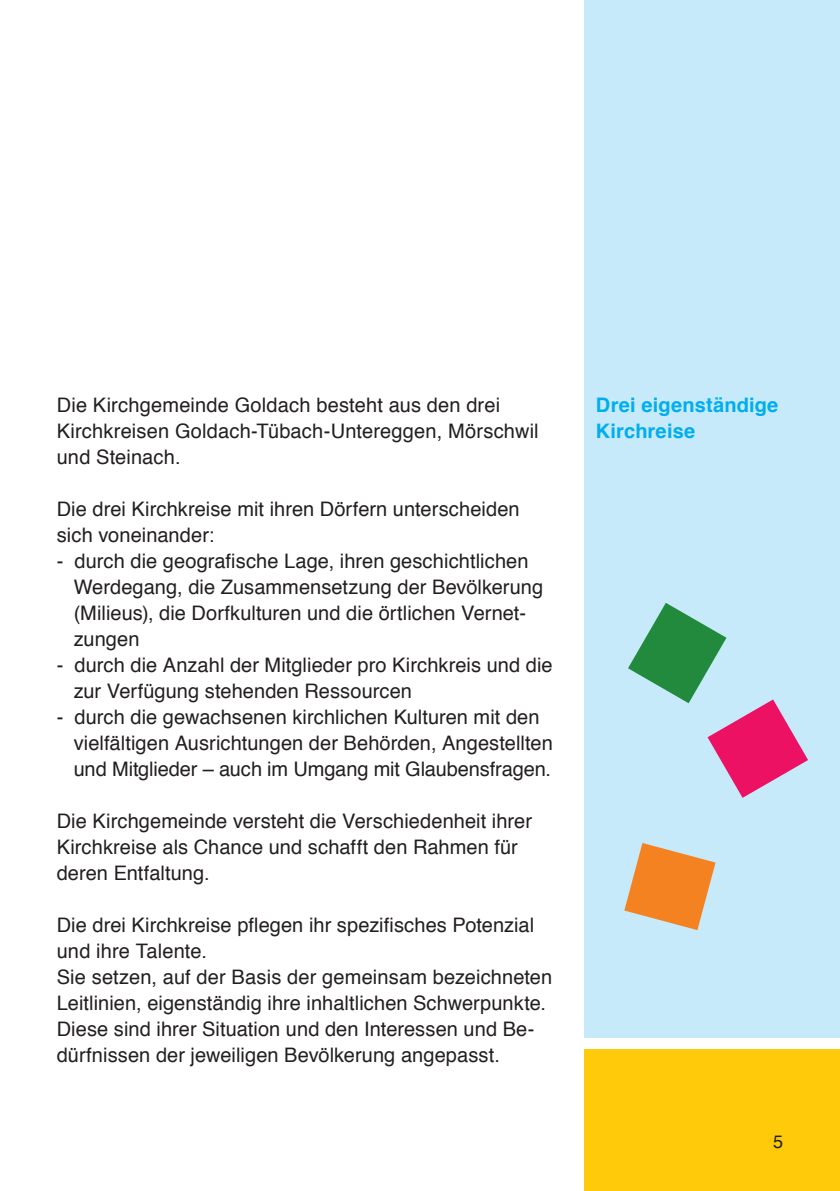
<style>
.page{position:relative;width:840px;height:1191px;background:#fff}
.page>*{position:absolute;margin:0;border:0;box-sizing:border-box;transform-origin:0 0}
.t1{font:20px/26px "Helvetica";letter-spacing:.005em;color:#231f20}
.t2{font:700 20px/26px "Helvetica";letter-spacing:.01em;color:#00aeef}
.t3{font:18px "Helvetica";color:#231f20}
</style>
<div class="page">
<div style="left:584px;top:0;width:255px;height:1037px;background:#c6eafa"></div>
<div style="left:584px;top:1049px;width:255px;height:142px;background:#feca0a"></div>
<svg style="left:628px;top:603px;width:179px;height:195px"></svg>
<svg style="left:624px;top:843px;width:91px;height:87px"></svg>
<p class="t1" style="left:57px;top:392px;width:483px">Die Kirchgemeinde Goldach besteht aus den drei<br>Kirchkreisen Goldach-Tübach-Untereggen, Mörschwil und Steinach.</p>
<p class="t1" style="left:57px;top:496px;width:464px">Die drei Kirchkreise mit ihren Dörfern unterscheiden sich voneinander:</p>
<p class="t1" style="left:74px;top:548px;width:470px;text-indent:-17px">- durch die geografische Lage, ihren geschichtlichen Werdegang, die Zusammensetzung der Bevölkerung (Milieus), die Dorfkulturen und die örtlichen Vernet&shy;zungen</p>
<p class="t1" style="left:74px;top:652px;width:480px;text-indent:-17px">- durch die Anzahl der Mitglieder pro Kirchkreis und die zur Verfügung stehenden Ressourcen</p>
<p class="t1" style="left:74px;top:704px;width:480px;text-indent:-17px">- durch die gewachsenen kirchlichen Kulturen mit den vielfältigen Ausrichtungen der Behörden, Angestellten und Mitglieder – auch im Umgang mit Glaubensfragen.</p>
<p class="t1" style="left:57px;top:808px;width:476px">Die Kirchgemeinde versteht die Verschiedenheit ihrer<br>Kirchkreise als Chance und schafft den Rahmen für deren Entfaltung.</p>
<p class="t1" style="left:57px;top:912px;width:496px">Die drei Kirchkreise pflegen ihr spezifisches Potenzial und ihre Talente.<br>Sie setzen, auf der Basis der gemeinsam bezeichneten Leitlinien, eigenständig ihre inhaltlichen Schwerpunkte.<br>Diese sind ihrer Situation und den Interessen und Be&shy;dürfnissen der jeweiligen Bevölkerung angepasst.</p>
<p class="t2" style="left:595px;top:392px;width:184px">Drei eigenständige<br>Kirchreise</p>
<p class="t3" style="left:772px;top:1127px;width:12px">5</p>
</div>
